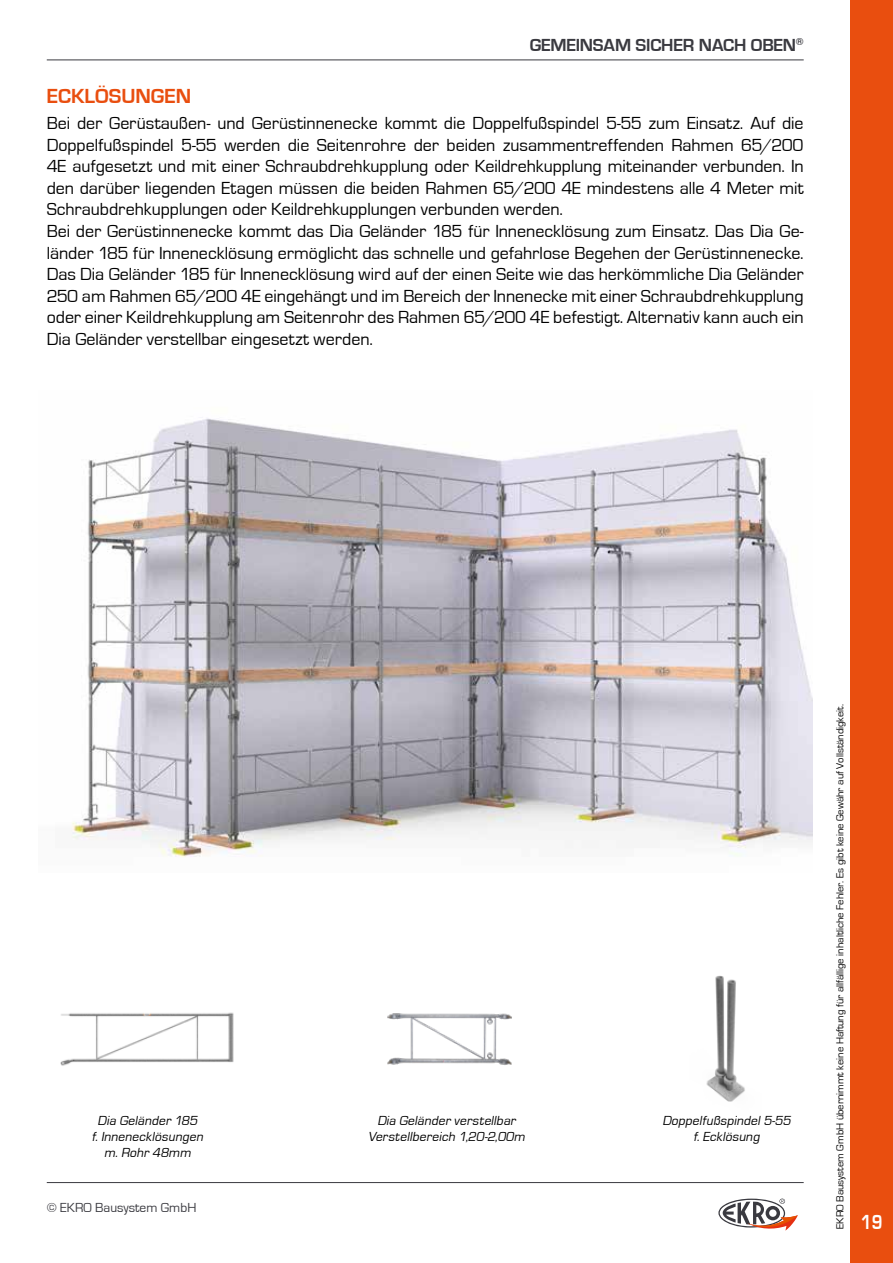
<style>
.page{position:relative;width:893px;height:1263px;background:#fff}
.page>*{position:absolute;margin:0;border:0;box-sizing:border-box;transform-origin:0 0}
.t1{font:700 21px "Eurostile";color:#e94e0f}
.t2{font:700 21px "Eurostile";color:#fff;scale:.82 1}
.t3{font:18px/21.6px "Eurostile";letter-spacing:-.005em;color:#000}
.t4{font:700 18px "Eurostile";letter-spacing:-.015em;color:#3a3a40}
.t5{font:italic 13.5px/16.2px "Eurostile";color:#000;text-align:center}
.t6{font:13.5px "Eurostile";color:#3a3a40}
.t7{font:10.5px "Eurostile";color:#000}
</style>
<div class="page">
<div style="left:850px;top:0;width:43px;height:1263px;background:#e94e0f"></div>
<hr style="left:47px;top:60px;width:757px;height:1px;background:#3a3a40">
<svg style="left:718px;top:1198px;width:80px;height:32px"></svg>
<hr style="left:47px;top:1182px;width:757px;height:1px;background:#3a3a40">
<img style="left:71px;top:418px;width:741px;height:440px">
<img style="left:60px;top:1012px;width:174px;height:54px">
<img style="left:387px;top:1013px;width:125px;height:52px">
<img style="left:706px;top:975px;width:39px;height:127px">
<p class="t4" style="left:530px;top:35px;width:276px">GEMEINSAM SICHER NACH OBEN<sup>®</sup></p>
<p class="t1" style="left:47px;top:85px;width:146px">ECKLÖSUNGEN</p>
<p class="t3" style="left:47px;top:113px;width:758px">Bei der Gerüstaußen- und Gerüstinnenecke kommt die Doppelfußspindel 5-55 zum Einsatz. Auf die Doppelfußspindel 5-55 werden die Seitenrohre der beiden zusammentreffenden Rahmen 65/200<br>4E aufgesetzt und mit einer Schraubdrehkupplung oder Keildrehkupplung miteinander verbunden. In den darüber liegenden Etagen müssen die beiden Rahmen 65/200 4E mindestens alle 4 Meter mit Schraubdrehkupplungen oder Keildrehkupplungen verbunden werden.<br>Bei der Gerüstinnenecke kommt das Dia Geländer 185 für Innenecklösung zum Einsatz. Das Dia Ge&shy;länder 185 für Innenecklösung ermöglicht das schnelle und gefahrlose Begehen der Gerüstinnenecke.<br>Das Dia Geländer 185 für Innenecklösung wird auf der einen Seite wie das herkömmliche Dia Geländer 250 am Rahmen 65/200 4E eingehängt und im Bereich der Innenecke mit einer Schraubdrehkupplung oder einer Keildrehkupplung am Seitenrohr des Rahmen 65/200 4E befestigt. Alternativ kann auch ein Dia Geländer verstellbar eingesetzt werden.</p>
<p class="t5" style="left:92px;top:1112px;width:115px">Dia Geländer 185 f.Innenecklösungen m.Rohr 48mm</p>
<p class="t5" style="left:368px;top:1113px;width:161px">Dia Geländer verstellbar<br>Verstellbereich 1,20-2,00m</p>
<p class="t5" style="left:662px;top:1112px;width:133px">Doppelfußspindel5-55 f.Ecklösung</p>
<p class="t6" style="left:47px;top:1201px;width:151px">© EKRO Bausystem GmbH</p>
<p class="t7" style="left:834px;top:1229px;width:526px;rotate:-90deg">EKRO Bausystem GmbH übernimmt keine Haftung für allfällige inhaltliche Fehler. Es gibt keine Gewähr auf Vollständigkeit.</p>
<p class="t2" style="left:861px;top:1210px;width:28px">19</p>
</div>
